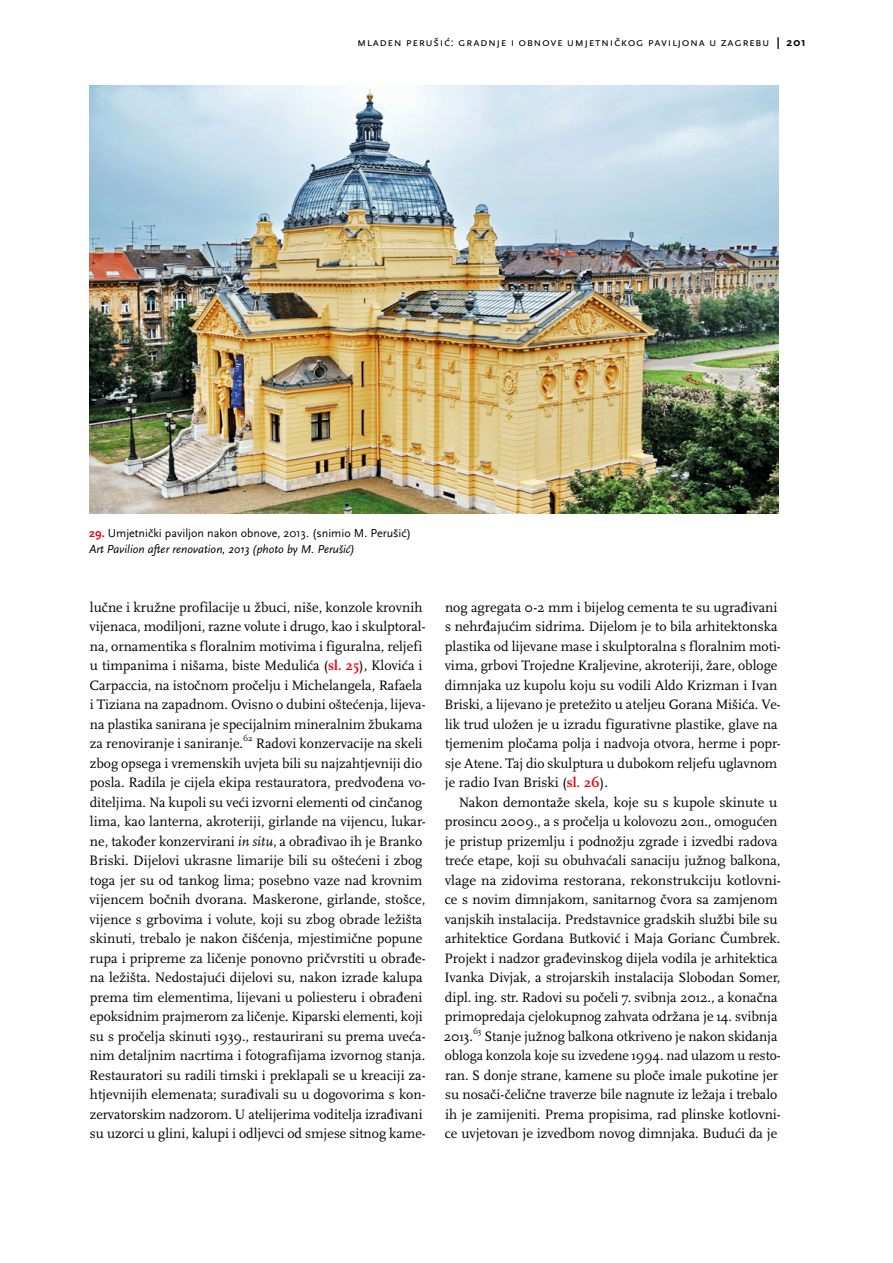
<style>
.page{position:relative;width:893px;height:1263px;background:#fff}
.page>*{position:absolute;margin:0;border:0;box-sizing:border-box;transform-origin:0 0}
.t1{font:14.25px/19.5px "Scala Pro";color:#000}
.t2{font:12px/16.5px "Scala Sans Pro";color:#000}
.t3{font:12px "Scala Sans Pro";letter-spacing:.05em;color:#000}
.t4{font:8.55px "Scala Pro";color:#000}
.s1{font-weight:700}
.s2{font-weight:700;color:#e30613}
.s3{font-style:italic}
</style>
<div class="page">
<img style="left:89px;top:85px;width:689px;height:429px">
<p class="t3" style="left:357px;top:35px;width:450px">Mladen Perušić: Gradnje i obnove umjetničkog paviljona u Zag rebu <span class="s1">| 201</span></p>
<p class="t2" style="left:89px;top:524px;width:323px"><span class="s2">29.</span> Umjetnički paviljon nakon obnove, 2013. (snimio M. Perušić)<br><span class="s3">Art Pavilion after renovation, 2013 (photo by M. Perušić)</span></p>
<p class="t1" style="left:90px;top:597px;width:338px">lučne i kružne profilacije u žbuci, niše, konzole krovnih vijenaca, modiljoni, razne volute i drugo, kao i skulptoral&shy;na, ornamentika s floralnim motivima i figuralna, reljefi u timpanima i nišama, biste Medulića (<span class="s2">sl. 25</span>), Klovića i Carpaccia, na istočnom pročelju i Michelangela, Rafaela i Tiziana na zapadnom. Ovisno o dubini oštećenja, lijeva&shy;na plastika sanirana je specijalnim mineralnim žbukama za renoviranje i saniranje.</p>
<p class="t4" style="left:243px;top:733px;width:11px">62</p>
<p class="t1" style="left:89px;top:734px;width:338px;text-indent:166px">Radovi konzervacije na skeli zbog opsega i vremenskih uvjeta bili su najzahtjevniji dio posla. Radila je cijela ekipa restauratora, predvođena vo&shy;diteljima. Na kupoli su veći izvorni elementi od cinčanog lima, kao lanterna, akroteriji, girlande na vijencu, lukar&shy;ne, također konzervirani <span class="s3">in situ</span>, a obrađivao ih je Branko Briski. Dijelovi ukrasne limarije bili su oštećeni i zbog toga jer su od tankog lima; posebno vaze nad krovnim vijencem bočnih dvorana. Maskerone, girlande, stošce, vijence s grbovima i volute, koji su zbog obrade ležišta skinuti, trebalo je nakon čišćenja, mjestimične popune rupa i pripreme za ličenje ponovno pričvrstiti u obrađe&shy;na ležišta. Nedostajući dijelovi su, nakon izrade kalupa prema tim elementima, lijevani u poliesteru i obrađeni epoksidnim prajmerom za ličenje. Kiparski elementi, koji su s pročelja skinuti 1939., restaurirani su prema uveća&shy;nim detaljnim nacrtima i fotografijama izvornog stanja.<br>Restauratori su radili timski i preklapali se u kreaciji za&shy;htjevnijih elemenata; surađivali su u dogovorima s kon&shy;zervatorskim nadzorom. U atelijerima voditelja izrađivani su uzorci u glini, kalupi i odljevci od smjese sitnog kame-</p>
<p class="t1" style="left:444px;top:597px;width:338px">nog agregata 0-2 mm i bijelog cementa te su ugrađivani s nehrđajućim sidrima. Dijelom je to bila arhitektonska plastika od lijevane mase i skulptoralna s floralnim moti&shy;vima, grbovi Trojedne Kraljevine, akroteriji, žare, obloge dimnjaka uz kupolu koju su vodili Aldo Krizman i Ivan Briski, a lijevano je pretežito u ateljeu Gorana Mišića. Ve&shy;lik trud uložen je u izradu figurativne plastike, glave na tjemenim pločama polja i nadvoja otvora, herme i popr&shy;sje Atene. Taj dio skulptura u dubokom reljefu uglavnom je radio Ivan Briski (<span class="s2">sl. 26</span>).</p>
<p class="t1" style="left:444px;top:792px;width:339px;text-indent:15px">Nakon demontaže skela, koje su s kupole skinute u prosincu 2009., a s pročelja u kolovozu 2011., omogućen je pristup prizemlju i podnožju zgrade i izvedbi radova treće etape, koji su obuhvaćali sanaciju južnog balkona, vlage na zidovima restorana, rekonstrukciju kotlovni&shy;ce s novim dimnjakom, sanitarnog čvora sa zamjenom vanjskih instalacija. Predstavnice gradskih službi bile su arhitektice Gordana Butković i Maja Gorianc Čumbrek.<br>Projekt i nadzor građevinskog dijela vodila je arhitektica Ivanka Divjak, a strojarskih instalacija Slobodan Somer, dipl. ing. str. Radovi su počeli 7. svibnja 2012., a konačna primopredaja cjelokupnog zahvata održana je 14. svibnja 2013.</p>
<p class="t4" style="left:473px;top:1026px;width:10px">63</p>
<p class="t1" style="left:445px;top:1026px;width:337px;text-indent:39px">Stanje južnog balkona otkriveno je nakon skidanja obloga konzola koje su izvedene 1994. nad ulazom u resto&shy;ran. S donje strane, kamene su ploče imale pukotine jer su nosači-čelične traverze bile nagnute iz ležaja i trebalo ih je zamijeniti. Prema propisima, rad plinske kotlovni&shy;ce uvjetovan je izvedbom novog dimnjaka. Budući da je</p>
</div>
